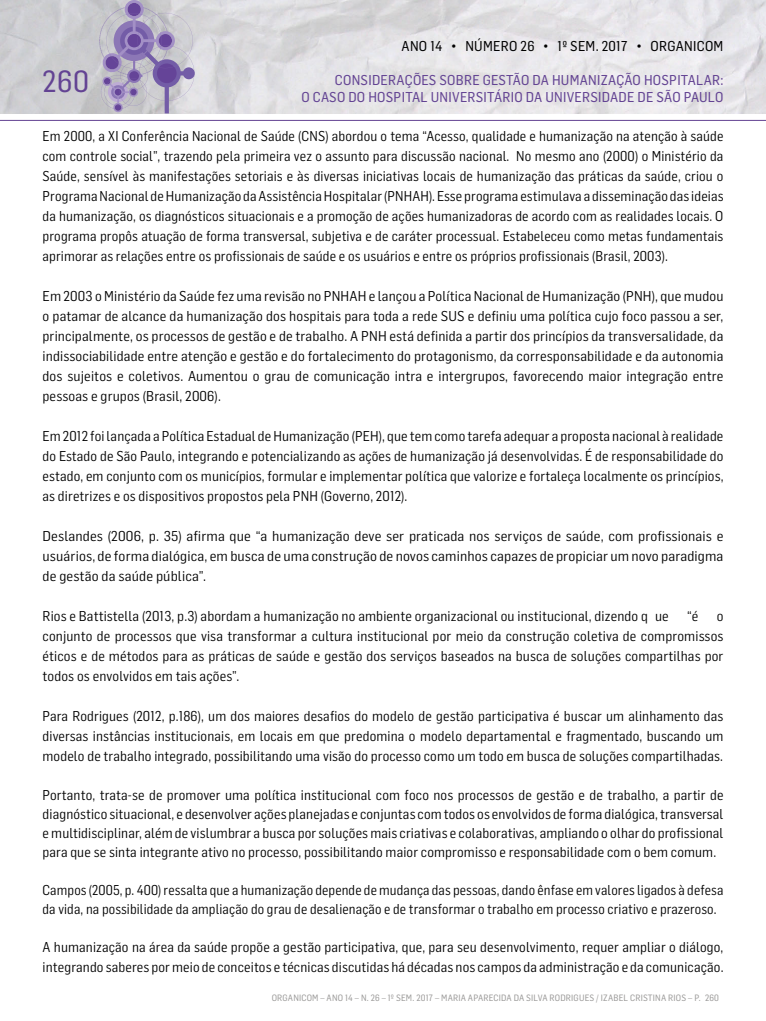
<style>
.page{position:relative;width:766px;height:1021px;background:#fff}
.page>*{position:absolute;margin:0;border:0;box-sizing:border-box;transform-origin:0 0}
.t1{font:30px "Flama Semicondensed Basic";color:#634393}
.t2{font:14px/20px "Flama Semicondensed";letter-spacing:.01em;color:#000;text-align:justify}
.t3{font:14px/20px "Flama Semicondensed";letter-spacing:.01em;color:#000;text-align:justify;scale:1.04 1}
.t4{font:14px/16.8px "Flama Semicondensed Basic";letter-spacing:.02em;color:#634393;text-align:right}
.t5{font:14px "Flama Semicondensed Basic";letter-spacing:.02em;color:#000}
.t6{font:9px "Flama Semicondensed Basic";letter-spacing:.02em;color:#9c9b9a}
</style>
<div class="page">
<img style="left:0;top:0;width:765px;height:113px">
<hr style="left:0;top:120px;width:765px;height:1px;background:#634393">
<svg style="left:99px;top:0;width:96px;height:113px;background:#b0a7c2"></svg>
<p class="t5" style="left:401px;top:37px;width:323px">ANO 14 • NÚMERO 26 • 1º SEM. 2017 • ORGANICOM</p>
<p class="t4" style="left:301px;top:71px;width:423px">CONSIDERAÇÕES SOBRE GESTÃO DA HUMANIZAÇÃO HOSPITALAR:<br>O CASO DO HOSPITAL UNIVERSITÁRIO DA UNIVERSIDADE DE SÃO PAULO</p>
<h1 class="t1" style="left:43px;top:62px;width:48px">260</h1>
<p class="t2" style="left:43px;top:125px;width:682px">Em 2000, a XI Conferência Nacional de Saúde (CNS) abordou o tema “Acesso, qualidade e humanização na atenção à saúde com controle social”, trazendo pela primeira vez o assunto para discussão nacional. No mesmo ano (2000) o Ministério da Saúde, sensível às manifestações setoriais e às diversas iniciativas locais de humanização das práticas da saúde, criou o Programa Nacional de Humanização da Assistência Hospitalar (PNHAH). Esse programa estimulava a disseminação das ideias da humanização, os diagnósticos situacionais e a promoção de ações humanizadoras de acordo com as realidades locais. O programa propôs atuação de forma transversal, subjetiva e de caráter processual. Estabeleceu como metas fundamentais aprimorar as relações entre os profissionais de saúde e os usuários e entre os próprios profissionais (Brasil, 2003).</p>
<p class="t2" style="left:43px;top:285px;width:682px">Em 2003 o Ministério da Saúde fez uma revisão no PNHAH e lançou a Política Nacional de Humanização (PNH), que mudou o patamar de alcance da humanização dos hospitais para toda a rede SUS e definiu uma política cujo foco passou a ser, principalmente, os processos de gestão e de trabalho. A PNH está definida a partir dos princípios da transversalidade, da indissociabilidade entre atenção e gestão e do fortalecimento do protagonismo, da corresponsabilidade e da autonomia dos sujeitos e coletivos. Aumentou o grau de comunicação intra e intergrupos, favorecendo maior integração entre pessoas e grupos (Brasil, 2006).</p>
<p class="t2" style="left:43px;top:425px;width:682px">Em 2012 foi lançada a Política Estadual de Humanização (PEH), que tem como tarefa adequar a proposta nacional à realidade do Estado de São Paulo, integrando e potencializando as ações de humanização já desenvolvidas. É de responsabilidade do estado, em conjunto com os municípios, formular e implementar política que valorize e fortaleça localmente os princípios, as diretrizes e os dispositivos propostos pela PNH (Governo, 2012).</p>
<p class="t3" style="left:43px;top:525px;width:656px">Deslandes (2006, p. 35) afirma que “a humanização deve ser praticada nos serviços de saúde, com profissionais e usuários, de forma dialógica, em busca de uma construção de novos caminhos capazes de propiciar um novo paradigma de gestão da saúde pública”.</p>
<p class="t2" style="left:43px;top:605px;width:627px">Rios e Battistella (2013, p.3) abordam a humanização no ambiente organizacional ou institucional, dizendo q ue</p>
<p class="t2" style="left:687px;top:605px;width:13px">“é</p>
<p class="t2" style="left:43px;top:605px;width:682px;text-indent:674px">o conjunto de processos que visa transformar a cultura institucional por meio da construção coletiva de compromissos éticos e de métodos para as práticas de saúde e gestão dos serviços baseados na busca de soluções compartilhas por todos os envolvidos em tais ações”.</p>
<p class="t2" style="left:43px;top:705px;width:682px">Para Rodrigues (2012, p.186), um dos maiores desafios do modelo de gestão participativa é buscar um alinhamento das diversas instâncias institucionais, em locais em que predomina o modelo departamental e fragmentado, buscando um modelo de trabalho integrado, possibilitando uma visão do processo como um todo em busca de soluções compartilhadas.</p>
<p class="t2" style="left:43px;top:785px;width:682px;line-height:19px">Portanto, trata-se de promover uma política institucional com foco nos processos de gestão e de trabalho, a partir de diagnóstico situacional, e desenvolver ações planejadas e conjuntas com todos os envolvidos de forma dialógica, transversal e multidisciplinar, além de vislumbrar a busca por soluções mais criativas e colaborativas, ampliando o olhar do profissional para que se sinta integrante ativo no processo, possibilitando maior compromisso e responsabilidade com o bem comum.</p>
<p class="t2" style="left:43px;top:880px;width:682px;line-height:19px">Campos (2005, p. 400) ressalta que a humanização depende de mudança das pessoas, dando ênfase em valores ligados à defesa da vida, na possibilidade da ampliação do grau de desalienação e de transformar o trabalho em processo criativo e prazeroso.</p>
<p class="t2" style="left:43px;top:936px;width:682px">A humanização na área da saúde propõe a gestão participativa, que, para seu desenvolvimento, requer ampliar o diálogo, integrando saberes por meio de conceitos e técnicas discutidas há décadas nos campos da administração e da comunicação.</p>
<p class="t6" style="left:272px;top:992px;width:448px">ORGANICOM – ANO 14 – N. 26 – 1º SEM. 2017 – MARIA APARECIDA DA SILVA RODRIGUES / IZABEL CRISTINA RIOS – P. 260</p>
</div>
